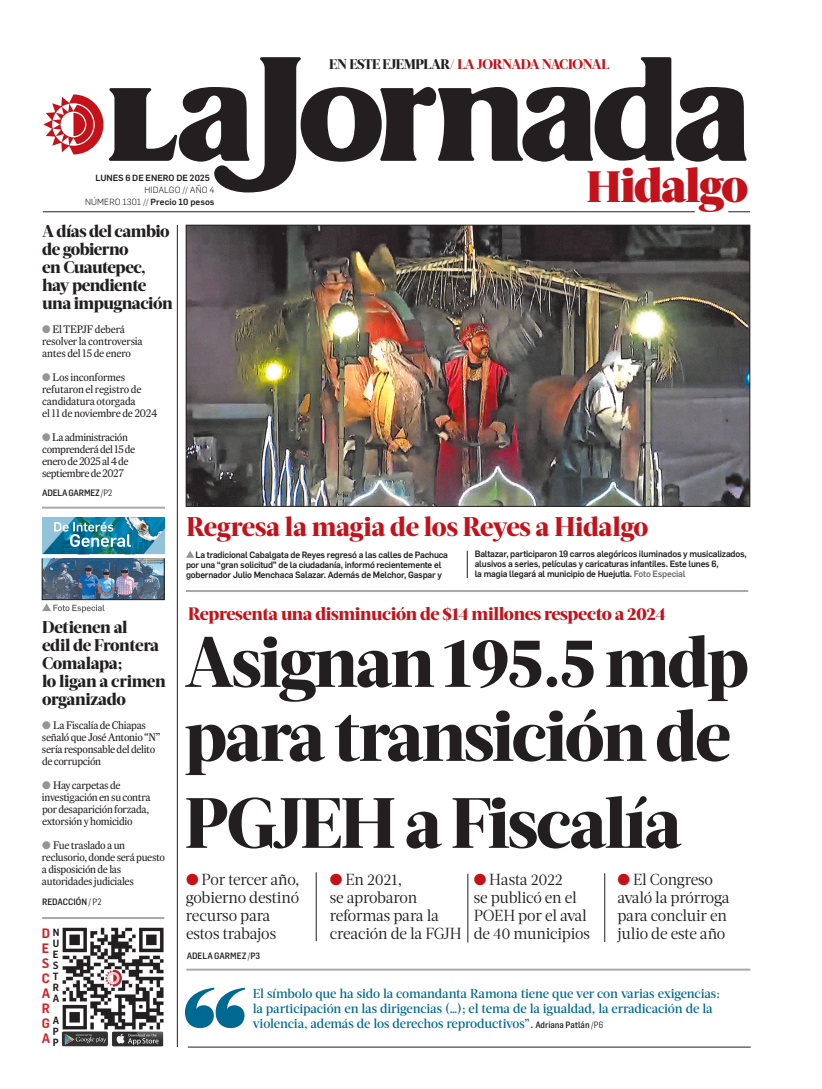
<style>
.page{position:relative;width:822px;height:1089px;background:#fff}
.page>*{position:absolute;margin:0;border:0;box-sizing:border-box;transform-origin:0 0}
.t1{font:800 71px/74px "Acta Headline";letter-spacing:-.03em;color:#231f20}
.t2{font:900 47.8px "Acta Headline";letter-spacing:-.03em;color:#c4121a}
.t3{font:800 27px "Acta Headline";letter-spacing:-.01em;color:#c4121a}
.t4{font:800 18px "Acta Headline";letter-spacing:-.02em;color:#c4121a}
.t5{font:800 17px/18px "Acta Headline";letter-spacing:-.03em;color:#231f20}
.t6{font:16px/18px "Acta Deck";letter-spacing:-.01em;color:#231f20;scale:.96 1}
.t7{font:800 13.9px "Acta Headline";letter-spacing:-.03em;color:#c4121a}
.t8{font:600 13.4px/15.1px "Flama Semicondensed";color:#d1232a;text-align:justify}
.t9{font:500 13px/15px "Acta Deck";letter-spacing:-.01em;color:#006991}
.t10{font:11px/12px "Expresso Tx";letter-spacing:-.03em;color:#231f20}
.t11{font:600 10.3px/11px "Flama Semicondensed";color:#231f20;text-align:justify}
.t12{font:500 9px/10px "Flama";letter-spacing:-.02em;color:#231f20}
.t13{font:500 9px "Flama Semicond";color:#231f20}
.t14{font:500 9px "Flama Semicond";letter-spacing:-.02em;color:#231f20}
.t15{font:300 8.8px/12px "Flama";letter-spacing:.01em;color:#231f20;text-align:right}
.t16{font:500 8.8px "Flama";color:#231f20}
.s1{font-weight:500}
.s2{color:#939598}
.s3{font-weight:400}
.s4{color:#231f20}
.s5{font-size:43.8px}
.s6{color:#6c6d70}
.s7{color:#c4121a}
.s8{font-family:"Flama Semicond";font-size:9px;color:#231f20}
.s9{font-family:"Flama Semicond";font-weight:400;font-size:9px;color:#231f20}
</style>
<div class="page">
<svg style="left:109px;top:57px;width:638px;height:135px"></svg>
<svg style="left:43px;top:94px;width:60px;height:60px"></svg>
<hr style="left:43px;top:212px;width:652px;height:1px;background:#231f20">
<svg style="left:728px;top:212px;width:22px;height:1px"></svg>
<hr style="left:42px;top:917px;width:122px;height:2px;background:#a8a9ad">
<hr style="left:42px;top:507px;width:123px;height:2px;background:#a8a9ad">
<hr style="left:177px;top:225px;width:1px;height:822px;background:#231f20">
<hr style="left:605px;top:873px;width:1px;height:69px;background:#231f20">
<hr style="left:468px;top:874px;width:1px;height:68px;background:#231f20">
<hr style="left:316px;top:872px;width:1px;height:69px;background:#231f20">
<img style="left:188px;top:227px;width:560px;height:278px">
<div style="left:186px;top:225px;width:564px;height:282px;border:1px solid #231f20"></div>
<svg style="left:186px;top:551px;width:8px;height:7px"></svg>
<svg style="left:467px;top:551px;width:1px;height:27px"></svg>
<hr style="left:186px;top:590px;width:562px;height:2px;background:#a8a9ad">
<img style="left:154px;top:928px;width:10px;height:101px">
<img style="left:63px;top:928px;width:91px;height:101px">
<img style="left:62px;top:1031px;width:101px;height:16px">
<hr style="left:188px;top:1047px;width:563px;height:1px;background:#231f20">
<svg style="left:185px;top:988px;width:60px;height:40px"></svg>
<hr style="left:186px;top:969px;width:564px;height:2px;background:#a8a9ad">
<img style="left:42px;top:517px;width:122px;height:38px">
<svg style="left:42px;top:603px;width:63px;height:10px"></svg>
<img style="left:44px;top:560px;width:118px;height:38px">
<div style="left:42px;top:558px;width:122px;height:42px;border:1px solid #231f20"></div>
<p class="t16" style="left:95px;top:171px;width:116px">LUNES 6 DE ENERO DE 2025</p>
<p class="t15" style="left:85px;top:183px;width:131px">HIDALGO // AÑO 4<br>NÚMERO 1301 // <span class="s1">Precio 10 pesos</span></p>
<h3 class="t5" style="left:42px;top:223px;width:132px">A días del cambio de gobierno<br>en Cuautepec, hay pendiente una impugnación</h3>
<p class="t10" style="left:42px;top:323px;width:102px"><span class="s2">●</span> El TEPJF deberá resolver la controversia antes del 15 de enero</p>
<p class="t10" style="left:42px;top:371px;width:117px"><span class="s2">●</span> Los inconformes refutaron el registro de candidatura otorgada<br>el 11 de noviembre de 2024</p>
<p class="t10" style="left:42px;top:431px;width:95px"><span class="s2">●</span> La administración comprenderá del 15 de enero de 2025 al 4 de septiembre de 2027</p>
<p class="t14" style="left:42px;top:487px;width:72px">ADELA GARMEZ <span class="s3">/P2</span></p>
<p class="t7" style="left:329px;top:56px;width:282px"><span class="s4">EN ESTE EJEMPLAR/</span> LA JORNADA NACIONAL</p>
<h2 class="t2" style="left:587px;top:157px;width:163px"><span class="s5">H</span>idalgo</h2>
<h3 class="t3" style="left:186px;top:511px;width:464px">Regresa la magia de los Reyes a Hidalgo</h3>
<h3 class="t5" style="left:42px;top:618px;width:125px">Detienen al<br>edil de Frontera<br>Comalapa;<br>lo ligan a crimen organizado</h3>
<p class="t10" style="left:42px;top:719px;width:120px"><span class="s2">●</span> La Fiscalía de Chiapas señaló que José Antonio “N” sería responsable del delito de corrupción</p>
<p class="t10" style="left:42px;top:779px;width:110px"><span class="s2">●</span> Hay carpetas de investigación en su contra por desaparición forzada, extorsión y homicidio</p>
<p class="t10" style="left:42px;top:839px;width:125px"><span class="s2">●</span> Fue traslado a un reclusorio, donde será puesto a disposición de las autoridades judiciales</p>
<p class="t13" style="left:42px;top:896px;width:61px">REDACCIÓN<span class="s3">/ P2</span></p>
<p class="t11" style="left:53px;top:926px;width:8px">N U E S T R A</p>
<p class="t11" style="left:53px;top:1014px;width:8px">A P P</p>
<p class="t8" style="left:42px;top:925px;width:10px">D E S C A R G A</p>
<p class="t12" style="left:186px;top:549px;width:264px;text-indent:10px">La tradicional Cabalgata de Reyes regresó a las calles de Pachuca por una “gran solicitud” de la ciudadanía, informó recientemente el gobernador Julio Menchaca Salazar. Además de Melchor, Gaspar y</p>
<p class="t12" style="left:475px;top:548px;width:274px">Baltazar, participaron 19 carros alegóricos iluminados y musicalizados, alusivos a series, películas y caricaturas infantiles. Este lunes 6,<br>la magia llegará al municipio de Huejutla. <span class="s6">Foto Especial</span></p>
<h3 class="t4" style="left:188px;top:603px;width:479px">Representa una disminución de $14 millones respecto a 2024</h3>
<h1 class="t1" style="left:185px;top:626px;width:566px">Asignan 195.5 mdp para transición de</h1>
<h1 class="t1" style="left:185px;top:787px;width:499px">PGJEH a Fiscalía</h1>
<h3 class="t6" style="left:186px;top:871px;width:120px"><span class="s7">●</span> Por tercer año, gobierno destinó recurso para estos trabajos</h3>
<h3 class="t6" style="left:330px;top:871px;width:139px"><span class="s7">●</span> En 2021,<br>se aprobaron reformas para la creación de la FGJH</h3>
<h3 class="t6" style="left:474px;top:871px;width:123px"><span class="s7">●</span> Hasta 2022<br>se publicó en el<br>POEH por el aval de 40 municipios</h3>
<h3 class="t6" style="left:618px;top:871px;width:118px"><span class="s7">●</span> El Congreso avaló la prórroga para concluir en julio de este año</h3>
<p class="t13" style="left:187px;top:950px;width:75px">ADELA GARMEZ <span class="s3">/</span>P3</p>
<p class="t9" style="left:253px;top:986px;width:469px">El símbolo que ha sido la comandanta Ramona tiene que ver con varias exigencias: la participación en las dirigencias (…); el tema de la igualdad, la erradicación de la violencia, además de los derechos reproductivos”. <span class="s8">Adriana Patlán</span> <span class="s9">/P6</span></p>
</div>
